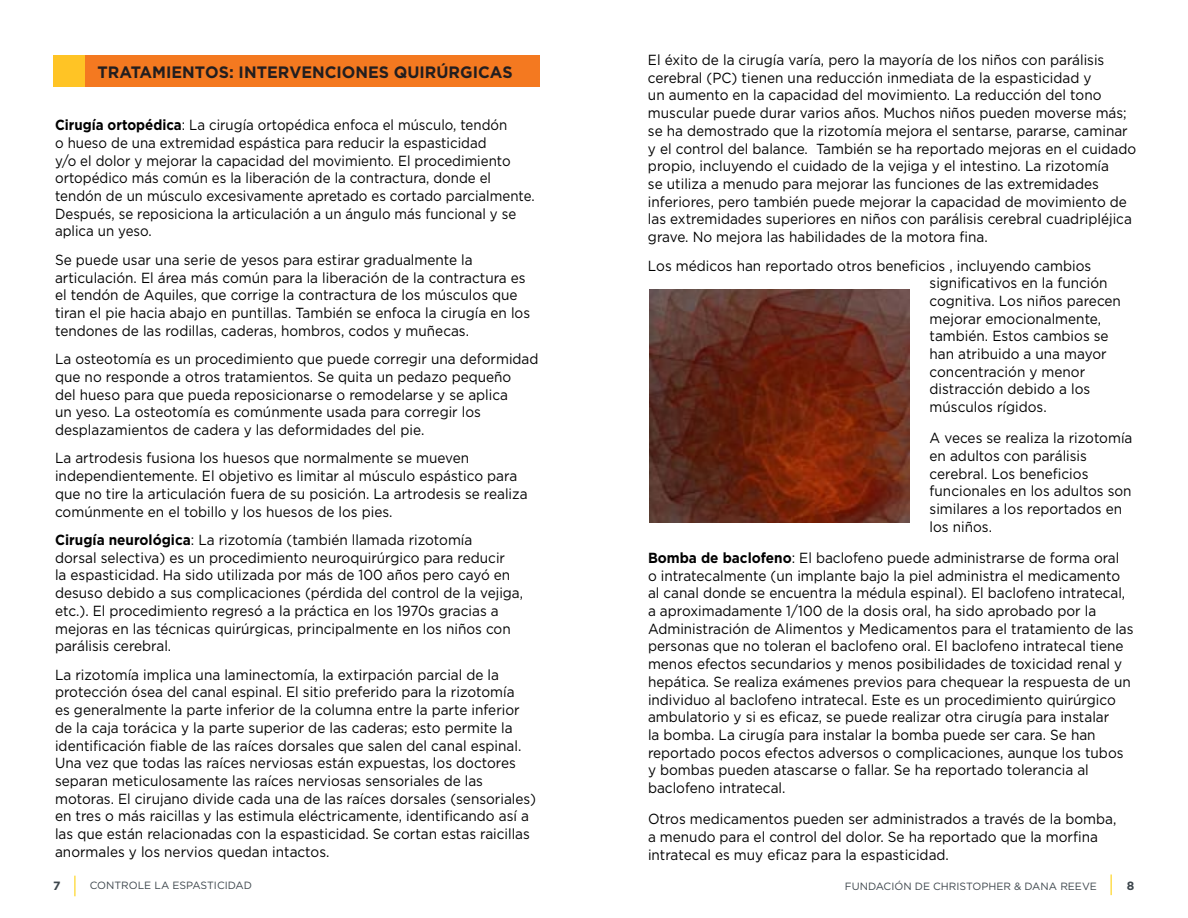
<style>
.page{position:relative;width:1188px;height:918px;background:#fff}
.page>*{position:absolute;margin:0;border:0;box-sizing:border-box;transform-origin:0 0}
.t1{font:700 16.5px "Gotham";color:#221e1f}
.t2{font:14.7px/17.7px "Gotham";color:#000;scale:.93 1}
.t3{font:14.7px/17.7px "Gotham";color:#000;scale:.91 1}
.t4{font:700 12px "Gotham";color:#3d464c}
.t5{font:10.5px "Gotham";color:#3d464c}
.s1{font-weight:700}
</style>
<div class="page">
<svg style="left:74px;top:876px;width:1px;height:20px"></svg>
<svg style="left:1111px;top:874px;width:1px;height:21px"></svg>
<div style="left:85px;top:55px;width:455px;height:32px;background:#f47920"></div>
<div style="left:53px;top:55px;width:32px;height:32px;background:#ffc425"></div>
<img style="left:649px;top:289px;width:260px;height:233px">
<h2 class="t1" style="left:98px;top:61px;width:417px">TRATAMIENTOS: INTERVENCIONES QUIRÚRGICAS</h2>
<p class="t3" style="left:55px;top:116px;width:529px"><span class="s1">Cirugía ortopédica</span>: La cirugía ortopédica enfoca el músculo, tendón<br>o hueso de una extremidad espástica para reducir la espasticidad<br>y/o el dolor y mejorar la capacidad del movimiento. El procedimiento ortopédico más común es la liberación de la contractura, donde el tendón de un músculo excesivamente apretado es cortado parcialmente.<br>Después, se reposiciona la articulación a un ángulo más funcional y se aplica un yeso.</p>
<p class="t2" style="left:55px;top:251px;width:512px">Se puede usar una serie de yesos para estirar gradualmente la articulación. El área más común para la liberación de la contractura es el tendón de Aquiles, que corrige la contractura de los músculos que tiran el pie hacia abajo en puntillas. También se enfoca la cirugía en los tendones de las rodillas, caderas, hombros, codos y muñecas.</p>
<p class="t2" style="left:55px;top:350px;width:521px">La osteotomía es un procedimiento que puede corregir una deformidad que no responde a otros tratamientos. Se quita un pedazo pequeño<br>del hueso para que pueda reposicionarse o remodelarse y se aplica<br>un yeso. La osteotomía es comúnmente usada para corregir los desplazamientos de cadera y las deformidades del pie.</p>
<p class="t2" style="left:55px;top:449px;width:510px">La artrodesis fusiona los huesos que normalmente se mueven independientemente. El objetivo es limitar al músculo espástico para que no tire la articulación fuera de su posición. La artrodesis se realiza comúnmente en el tobillo y los huesos de los pies.</p>
<p class="t2" style="left:55px;top:531px;width:505px"><span class="s1">Cirugía neurológica</span>: La rizotomía (también llamada rizotomía<br>dorsal selectiva) es un procedimiento neuroquirúrgico para reducir<br>la espasticidad. Ha sido utilizada por más de 100 años pero cayó en desuso debido a sus complicaciones (pérdida del control de la vejiga, etc.). El procedimiento regresó a la práctica en los 1970s gracias a mejoras en las técnicas quirúrgicas, principalmente en los niños con parálisis cerebral.</p>
<p class="t2" style="left:55px;top:665px;width:519px">La rizotomía implica una laminectomía, la extirpación parcial de la protección ósea del canal espinal. El sitio preferido para la rizotomía<br>es generalmente la parte inferior de la columna entre la parte inferior de la caja torácica y la parte superior de las caderas; esto permite la identificación fiable de las raíces dorsales que salen del canal espinal.<br>Una vez que todas las raíces nerviosas están expuestas, los doctores separan meticulosamente las raíces nerviosas sensoriales de las motoras. El cirujano divide cada una de las raíces dorsales (sensoriales) en tres o más raicillas y las estimula eléctricamente, identificando así a las que están relacionadas con la espasticidad. Se cortan estas raicillas anormales y los nervios quedan intactos.</p>
<p class="t2" style="left:648px;top:51px;width:526px">El éxito de la cirugía varía, pero la mayoría de los niños con parálisis cerebral (PC) tienen una reducción inmediata de la espasticidad y<br>un aumento en la capacidad del movimiento. La reducción del tono muscular puede durar varios años. Muchos niños pueden moverse más; se ha demostrado que la rizotomía mejora el sentarse, pararse, caminar y el control del balance. También se ha reportado mejoras en el cuidado propio, incluyendo el cuidado de la vejiga y el intestino. La rizotomía<br>se utiliza a menudo para mejorar las funciones de las extremidades inferiores, pero también puede mejorar la capacidad de movimiento de las extremidades superiores en niños con parálisis cerebral cuadripléjica grave. No mejora las habilidades de la motora fina.</p>
<p class="t2" style="left:930px;top:256px;width:207px;text-indent:-282px">Los médicos han reportado otros beneficios , incluyendo cambios significativos en la función cognitiva. Los niños parecen mejorar emocionalmente, también. Estos cambios se han atribuido a una mayor concentración y menor distracción debido a los músculos rígidos.</p>
<p class="t2" style="left:930px;top:429px;width:220px">A veces se realiza la rizotomía en adultos con parálisis cerebral. Los beneficios funcionales en los adultos son similares a los reportados en los niños.</p>
<p class="t2" style="left:648px;top:549px;width:524px"><span class="s1">Bomba de baclofeno</span>: El baclofeno puede administrarse de forma oral<br>o intratecalmente (un implante bajo la piel administra el medicamento al canal donde se encuentra la médula espinal). El baclofeno intratecal, a aproximadamente 1/100 de la dosis oral, ha sido aprobado por la Administración de Alimentos y Medicamentos para el tratamiento de las personas que no toleran el baclofeno oral. El baclofeno intratecal tiene menos efectos secundarios y menos posibilidades de toxicidad renal y hepática. Se realiza exámenes previos para chequear la respuesta de un individuo al baclofeno intratecal. Este es un procedimiento quirúrgico ambulatorio y si es eficaz, se puede realizar otra cirugía para instalar<br>la bomba. La cirugía para instalar la bomba puede ser cara. Se han reportado pocos efectos adversos o complicaciones, aunque los tubos y bombas pueden atascarse o fallar. Se ha reportado tolerancia al baclofeno intratecal.</p>
<p class="t2" style="left:648px;top:810px;width:505px">Otros medicamentos pueden ser administrados a través de la bomba, a menudo para el control del dolor. Se ha reportado que la morfina intratecal es muy eficaz para la espasticidad.</p>
<p class="t4" style="left:53px;top:878px;width:9px">7</p>
<p class="t5" style="left:90px;top:879px;width:164px">CONTROLE LA ESPASTICIDAD</p>
<p class="t5" style="left:845px;top:879px;width:254px">FUNDACIÓN DE CHRISTOPHER &amp; DANA REEVE</p>
<p class="t4" style="left:1127px;top:877px;width:9px">8</p>
</div>
